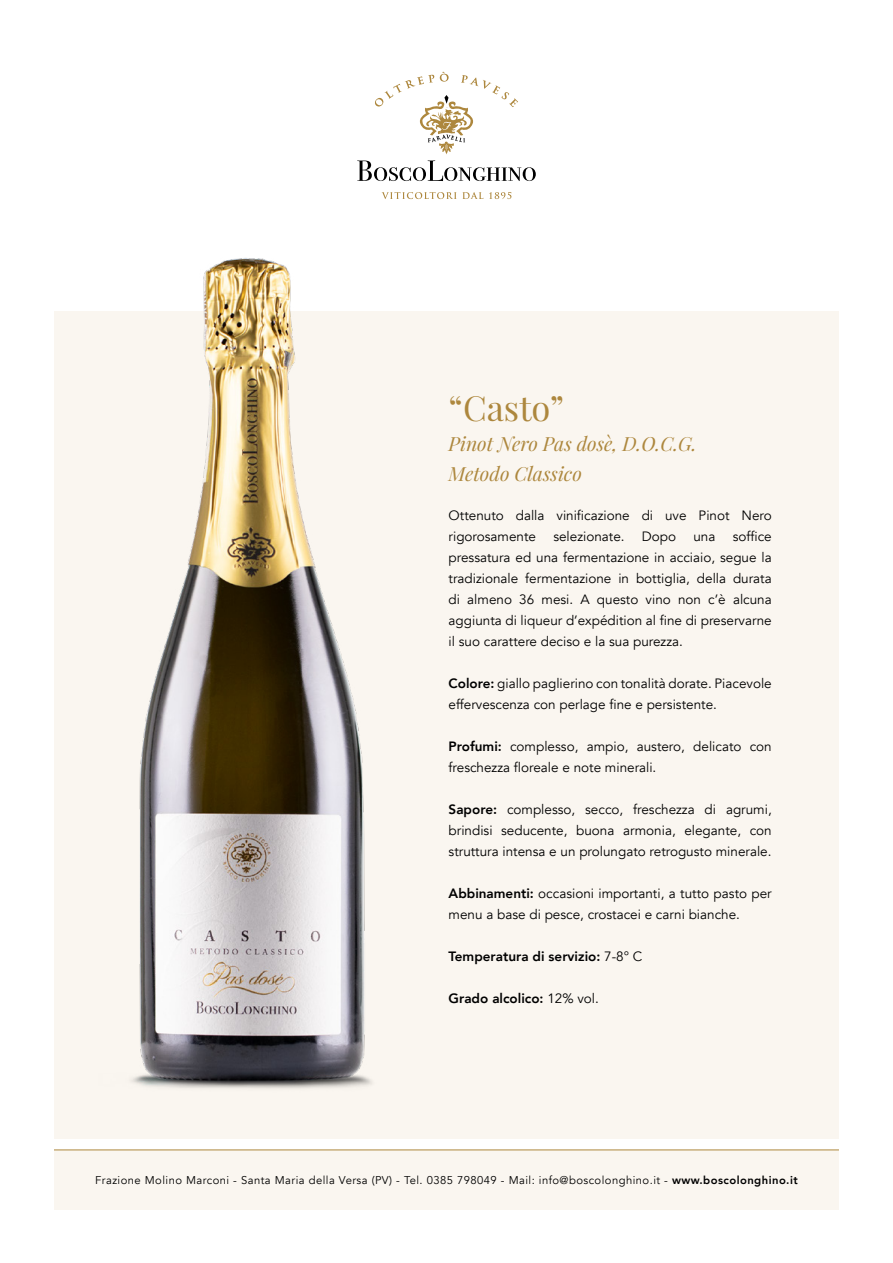
<style>
.page{position:relative;width:893px;height:1263px;background:#fff}
.page>*{position:absolute;margin:0;border:0;box-sizing:border-box;transform-origin:0 0}
.t1{font:34.5px "Playfair Display";color:#ad873d}
.t2{font:italic 19.5px/30px "Playfair Display";color:#ad873d}
.t3{font:13.5px/21px "Avenir";color:#000}
.t4{font:800 13.5px "Avenir";color:#000}
.t5{font:11.25px "Avenir";letter-spacing:.04em;color:#000}
.s1{font-weight:800}
.s2{font-weight:400}
</style>
<div class="page">
<div style="left:54px;top:311px;width:785px;height:827px;background:#faf6f0"></div>
<div style="left:54px;top:1150px;width:785px;height:59px;background:#faf6f0"></div>
<img style="left:131px;top:192px;width:251px;height:897px">
<svg style="left:382px;top:192px;width:101px;height:7px"></svg>
<svg style="left:489px;top:192px;width:22px;height:7px"></svg>
<svg style="left:357px;top:72px;width:179px;height:109px"></svg>
<hr style="left:54px;top:1149px;width:785px;height:1px;background:#ad873d">
<h1 class="t1" style="left:449px;top:386px;width:117px">“Casto”</h1>
<h2 class="t2" style="left:449px;top:428px;width:250px">Pinot Nero Pas dosè, D.O.C.G.<br>Metodo Classico</h2>
<p class="t3" style="left:449px;top:505px;width:325px">Ottenuto dalla vinificazione di uve Pinot Nero rigorosamente</p>
<p class="t3" style="left:449px;top:526px;width:325px;text-align:justify;text-indent:284px">soffice pressatura ed una fermentazione in acciaio, segue la tradizionale fermentazione in bottiglia, della durata di almeno 36 mesi. A questo vino non c’è alcuna aggiunta di liqueur d’expédition al fine di preservarne il suo carattere deciso e la sua purezza.</p>
<p class="t3" style="left:449px;top:673px;width:325px"><span class="s1">Colore:</span> giallo paglierino con tonalità dorate. Piacevole effervescenza con perlage fine e persistente.</p>
<p class="t3" style="left:449px;top:736px;width:325px"><span class="s1">Profumi:</span> complesso, ampio, austero, delicato con freschezza floreale e note minerali.</p>
<p class="t3" style="left:449px;top:799px;width:325px;text-align:justify"><span class="s1">Sapore:</span> complesso, secco, freschezza di agrumi, brindisi seducente, buona armonia, elegante, con struttura intensa e un prolungato retrogusto minerale.</p>
<p class="t3" style="left:449px;top:883px;width:325px"><span class="s1">Abbinamenti:</span> occasioni importanti, a tutto pasto per menu a base di pesce, crostacei e carni bianche.</p>
<p class="t4" style="left:449px;top:946px;width:195px">Temperatura di servizio: <span class="s2">7-8° C</span></p>
<p class="t4" style="left:449px;top:988px;width:152px">Grado alcolico: <span class="s2">12% vol.</span></p>
<p class="t3" style="left:553px;top:526px;width:73px">selezionate.</p>
<p class="t3" style="left:642px;top:526px;width:36px">Dopo</p>
<p class="t3" style="left:693px;top:526px;width:24px">una</p>
<p class="t5" style="left:95px;top:1173px;width:704px">Frazione Molino Marconi - Santa Maria della Versa (PV) - Tel. 0385 798049 - Mail: info@boscolonghino.it - <span class="s1">www.boscolonghino.it</span></p>
</div>
